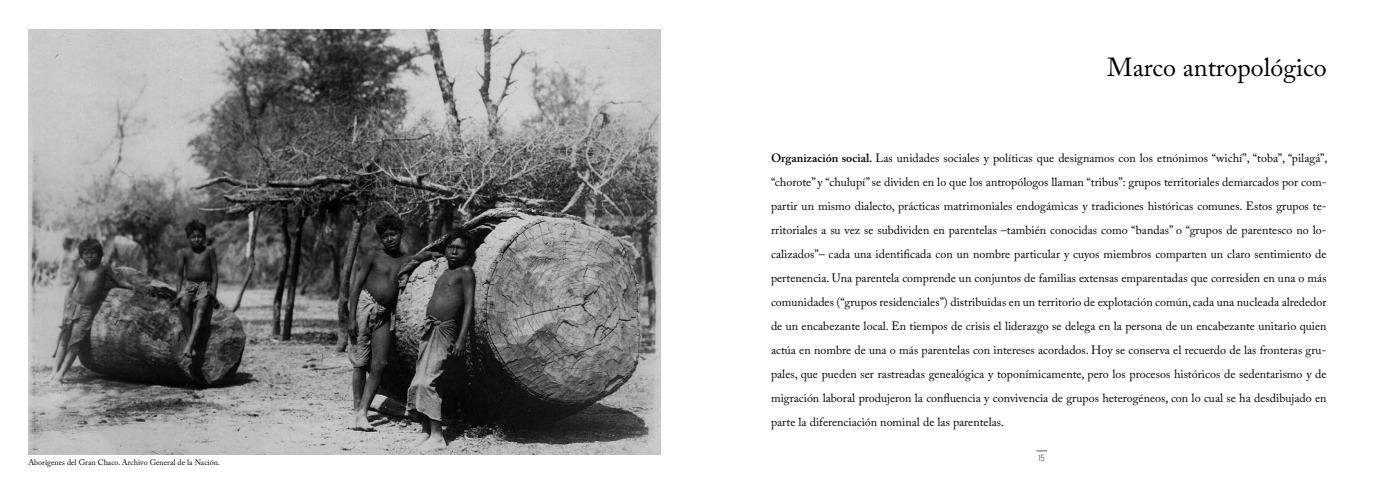
<style>
.page{position:relative;width:1389px;height:482px;background:#fff}
.page>*{position:absolute;margin:0;border:0;box-sizing:border-box;transform-origin:0 0}
.t1{font:26px "Adobe Caslon Pro";color:#000}
.t2{font:12px/24px "Adobe Caslon Pro";color:#000;text-align:justify}
.t3{font:300 condensed 9px "Interstate";color:#58595b}
.t4{font:8px "Adobe Caslon Pro";color:#000}
.s1{font-weight:600}
</style>
<div class="page">
<img style="left:28px;top:29px;width:632px;height:425px">
<p class="t4" style="left:28px;top:458px;width:193px">Aborígenes del Gran Chaco. Archivo General de la Nación.</p>
<h1 class="t1" style="left:1107px;top:52px;width:221px">Marco antropológico</h1>
<p class="t2" style="left:771px;top:146px;width:558px"><span class="s1">Organización social.</span> Las unidades sociales y políticas que designamos con los etnónimos “wichí”, “toba”, “pilagá”, “chorote” y “chulupí” se dividen en lo que los antropólogos llaman “tribus”: grupos territoriales demarcados por com&shy;partir un mismo dialecto, prácticas matrimoniales endogámicas y tradiciones históricas comunes. Estos grupos te&shy;rritoriales a su vez se subdividen en parentelas –también conocidas como “bandas” o “grupos de parentesco no lo&shy;calizados”– cada una identificada con un nombre particular y cuyos miembros comparten un claro sentimiento de pertenencia. Una parentela comprende un conjuntos de familias extensas emparentadas que corresiden en una o más comunidades (“grupos residenciales”) distribuidas en un territorio de explotación común, cada una nucleada alrededor de un encabezante local. En tiempos de crisis el liderazgo se delega en la persona de un encabezante unitario quien actúa en nombre de una o más parentelas con intereses acordados. Hoy se conserva el recuerdo de las fronteras gru&shy;pales, que pueden ser rastreadas genealógica y toponímicamente, pero los procesos históricos de sedentarismo y de migración laboral produjeron la confluencia y convivencia de grupos heterogéneos, con lo cual se ha desdibujado en parte la diferenciación nominal de las parentelas.</p>
<p class="t3" style="left:1039px;top:453px;width:8px">15</p>
</div>
